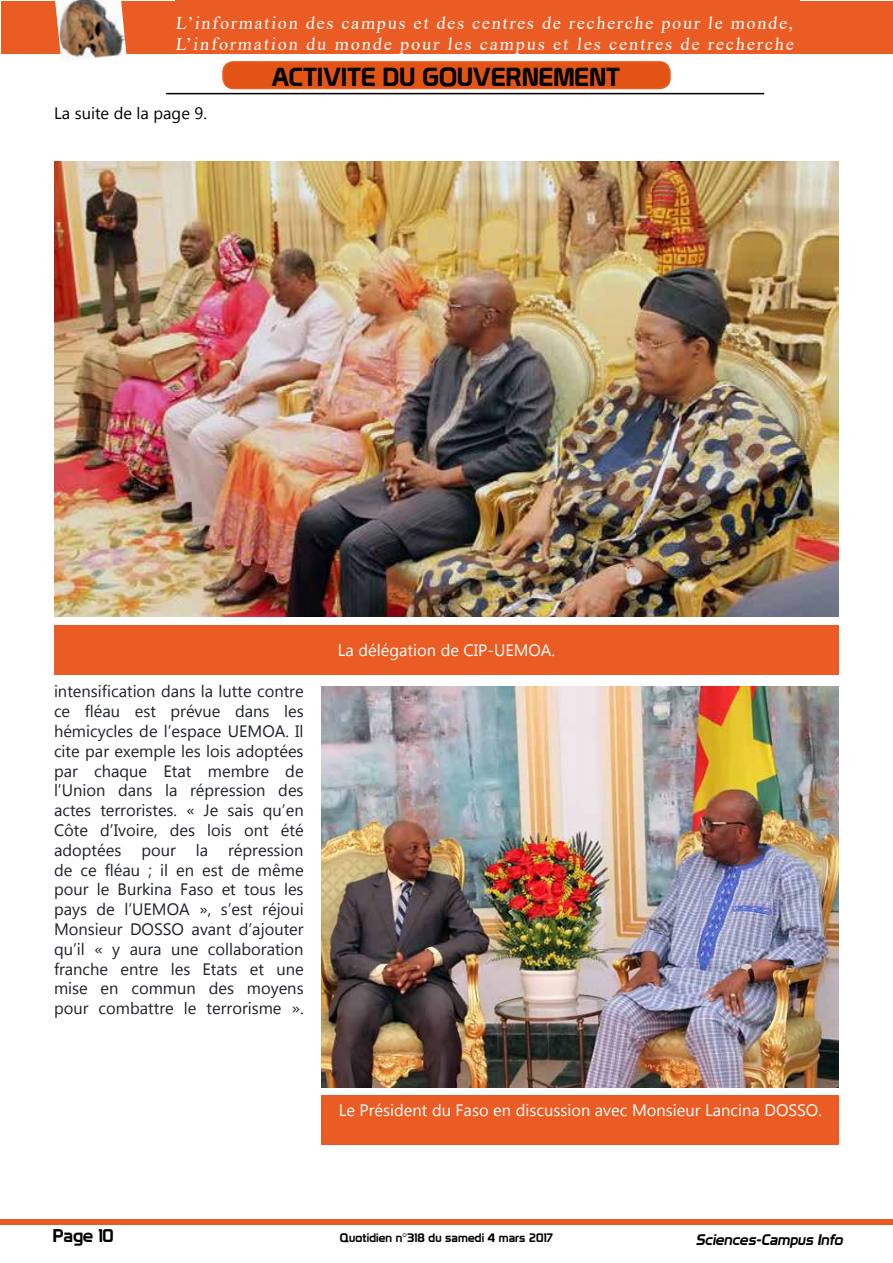
<style>
.page{position:relative;width:893px;height:1263px;background:#fff}
.page>*{position:absolute;margin:0;border:0;box-sizing:border-box;transform-origin:0 0}
.t1{font:25.5px "Prototype";color:#000}
.t2{font:18px/21.6px "Times New Roman";letter-spacing:.105em;color:#fff}
.t3{font:18px "Prototype";color:#000}
.t4{font:16.5px/19.8px "Myanmar Text";color:#1d2129;text-align:justify}
.t5{font:16.5px "Myanmar Text";color:#fff}
.t6{font:16.5px "Myanmar Text";color:#000}
.t7{font:italic 15px "Prototype";color:#000}
.t8{font:12px "Prototype";letter-spacing:.01em;color:#000}
</style>
<div class="page">
<div style="left:1px;top:1219px;width:892px;height:6px;background:#ea5c24"></div>
<hr style="left:166px;top:93px;width:598px;height:1px;background:#000">
<div style="left:1px;top:1px;width:892px;height:53px;background:#ea5c24"></div>
<img style="left:55px;top:0;width:72px;height:61px">
<div style="left:175px;top:0;width:625px;height:53px;background:#ea5c24"></div>
<div style="left:223px;top:62px;width:447px;height:26px;background:#e35414;border-radius:10px"></div>
<div style="left:222px;top:61px;width:449px;height:28px;border:2px solid #ea5c24;border-radius:10px"></div>
<img style="left:54px;top:162px;width:785px;height:455px">
<div style="left:54px;top:625px;width:785px;height:50px;background:#ea5c24"></div>
<img style="left:322px;top:686px;width:517px;height:401px">
<div style="left:322px;top:1095px;width:517px;height:50px;background:#ea5c24"></div>
<p class="t2" style="left:175px;top:11px;width:622px">L’information des campus et des centres de recherche pour le monde,<br>L’information du monde pour les campus et les centres de recherche</p>
<p class="t6" style="left:54px;top:104px;width:154px">La suite de la page 9.</p>
<h1 class="t1" style="left:272px;top:61px;width:350px">ACTIVITE DU GOUVERNEMENT</h1>
<p class="t5" style="left:338px;top:640px;width:219px">La délégation de CIP-UEMOA.</p>
<p class="t4" style="left:54px;top:682px;width:251px">intensification dans la lutte contre ce fléau est prévue dans les hémicycles de l’espace UEMOA. Il cite par exemple les lois adoptées par chaque Etat membre de l’Union dans la répression des actes terroristes. « Je sais qu’en Côte d’Ivoire, des lois ont été adoptées pour la répression de ce fléau ; il en est de même pour le Burkina Faso et tous les pays de l’UEMOA », s’est réjoui Monsieur DOSSO avant d’ajouter qu’il « y aura une collaboration franche entre les Etats et une mise en commun des moyens pour combattre le terrorisme ».</p>
<p class="t5" style="left:339px;top:1100px;width:485px">Le Président du Faso en discussion avec Monsieur Lancina DOSSO.</p>
<p class="t3" style="left:53px;top:1225px;width:62px">Page 10</p>
<p class="t8" style="left:340px;top:1230px;width:214px">Quotidien n°318 du samedi 4 mars 2017</p>
<p class="t7" style="left:696px;top:1231px;width:152px">Sciences-Campus Info</p>
</div>
